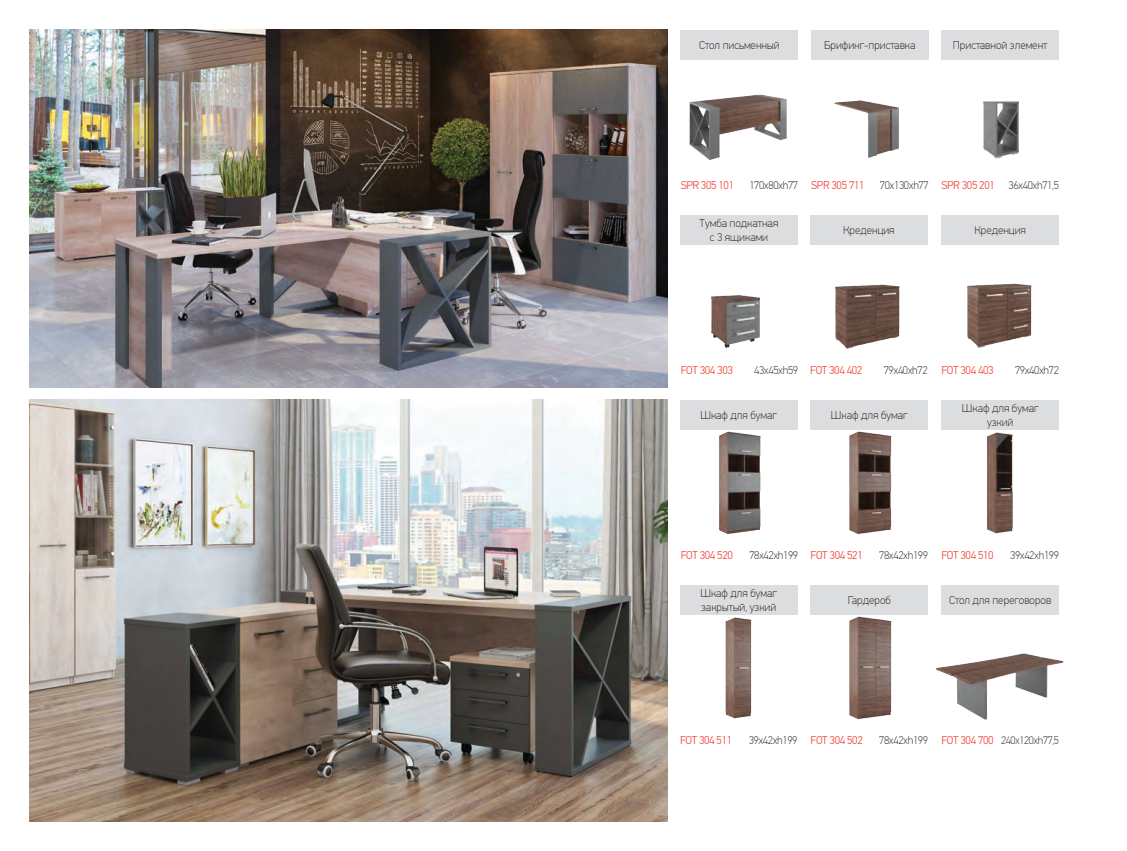
<style>
.page{position:relative;width:1127px;height:851px;background:#fff}
.page>*{position:absolute;margin:0;border:0;box-sizing:border-box;transform-origin:0 0}
.t1{font:100 11.25px/13.5px "PF Din Text Pro";color:#231f20;text-align:center}
.t2{font:300 11.25px "PF Din Text Pro";letter-spacing:-.03em;color:#ef4639}
.t3{font:100 11.1px "PF Din Text Pro";letter-spacing:-.03em;color:#231f20}
.t4{font:100 10.8px "PF Din Text Pro";letter-spacing:-.035em;color:#231f20}
.s1{font-weight:300;font-size:11.25px;color:#ef4639}
.s2{font-size:11.1px}
</style>
<div class="page">
<img style="left:813px;top:429px;width:112px;height:106px">
<img style="left:944px;top:429px;width:112px;height:105px">
<img style="left:30px;top:30px;width:638px;height:357px">
<img style="left:30px;top:400px;width:638px;height:421px">
<img style="left:834px;top:100px;width:65px;height:58px">
<img style="left:983px;top:101px;width:36px;height:58px">
<img style="left:711px;top:295px;width:49px;height:53px">
<img style="left:967px;top:283px;width:65px;height:65px">
<img style="left:835px;top:284px;width:65px;height:65px">
<img style="left:689px;top:94px;width:98px;height:65px">
<div style="left:680px;top:215px;width:118px;height:29px;background:#dcdddf"></div>
<div style="left:941px;top:400px;width:118px;height:29px;background:#dcdddf"></div>
<div style="left:810px;top:400px;width:118px;height:29px;background:#dcdddf"></div>
<div style="left:941px;top:215px;width:118px;height:29px;background:#dcdddf"></div>
<div style="left:811px;top:30px;width:118px;height:29px;background:#dcdddf"></div>
<div style="left:810px;top:215px;width:117px;height:29px;background:#dcdddf"></div>
<div style="left:681px;top:30px;width:117px;height:29px;background:#dcdddf"></div>
<div style="left:941px;top:30px;width:118px;height:29px;background:#dcdddf"></div>
<img style="left:682px;top:429px;width:113px;height:106px">
<div style="left:680px;top:400px;width:117px;height:29px;background:#dcdddf"></div>
<img style="left:936px;top:614px;width:128px;height:106px">
<div style="left:941px;top:585px;width:118px;height:29px;background:#dcdddf"></div>
<img style="left:813px;top:614px;width:112px;height:106px">
<div style="left:810px;top:585px;width:118px;height:29px;background:#dcdddf"></div>
<img style="left:682px;top:614px;width:113px;height:105px">
<div style="left:680px;top:585px;width:117px;height:29px;background:#dcdddf"></div>
<p class="t1" style="left:824px;top:38px;width:93px">Брифинг-приставка</p>
<p class="t1" style="left:699px;top:38px;width:82px">Стол письменный</p>
<p class="t1" style="left:953px;top:38px;width:96px">Приставной элемент</p>
<p class="t2" style="left:681px;top:179px;width:55px">SPR 305 101</p>
<p class="t3" style="left:749px;top:179px;width:50px">170х80хh77</p>
<p class="t1" style="left:700px;top:216px;width:80px">Тумба подкатная с 3 ящиками</p>
<p class="t2" style="left:811px;top:179px;width:55px">SPR 305 711</p>
<p class="t3" style="left:880px;top:179px;width:180px">70х130хh77 <span class="s1">SPR 305 201</span> 36х40хh71,5</p>
<p class="t1" style="left:843px;top:223px;width:53px">Креденция</p>
<p class="t1" style="left:974px;top:223px;width:53px">Креденция</p>
<p class="t2" style="left:681px;top:364px;width:54px">FOT 304 303</p>
<p class="t3" style="left:754px;top:364px;width:110px">43х45хh59 <span class="s1">FOT 304 402</span></p>
<p class="t3" style="left:884px;top:364px;width:45px">79х40хh72</p>
<p class="t1" style="left:700px;top:408px;width:78px">Шкаф для бумаг</p>
<p class="t1" style="left:831px;top:408px;width:78px">Шкаф для бумаг</p>
<p class="t2" style="left:941px;top:364px;width:54px">FOT 304 403</p>
<p class="t3" style="left:1015px;top:364px;width:45px">79х40хh72</p>
<p class="t1" style="left:962px;top:401px;width:78px">Шкаф для бумаг узкий</p>
<p class="t2" style="left:681px;top:549px;width:54px">FOT 304 520</p>
<p class="t3" style="left:749px;top:549px;width:50px">78х42хh199</p>
<p class="t2" style="left:810px;top:549px;width:54px">FOT 304 521</p>
<p class="t3" style="left:879px;top:549px;width:50px">78х42хh199</p>
<p class="t2" style="left:941px;top:549px;width:54px">FOT 304 510</p>
<p class="t3" style="left:1010px;top:549px;width:50px">39х42хh199</p>
<p class="t1" style="left:700px;top:586px;width:78px;text-align:left">Шкаф для бумаг закрытый, узкий</p>
<p class="t1" style="left:848px;top:593px;width:45px">Гардероб</p>
<p class="t1" style="left:949px;top:593px;width:104px">Стол для переговоров</p>
<p class="t2" style="left:680px;top:733px;width:54px">FOT 304 511</p>
<p class="t3" style="left:749px;top:734px;width:50px">39х42хh199</p>
<p class="t2" style="left:810px;top:733px;width:54px">FOT 304 502</p>
<p class="t4" style="left:879px;top:734px;width:181px"><span class="s2">78х42хh199</span> <span class="s1">FOT 304 700</span> 240х120хh77,5</p>
</div>
